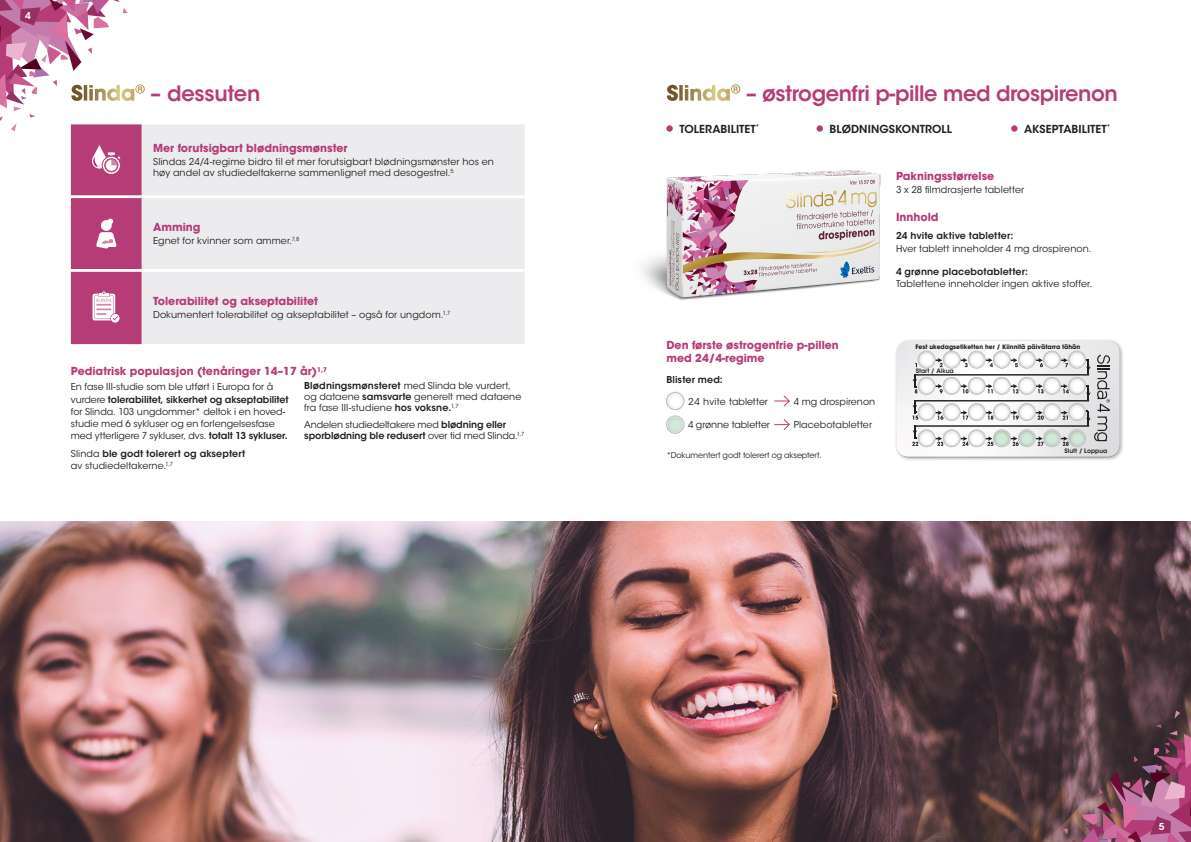
<style>
.page{position:relative;width:1191px;height:842px;background:#fff}
.page>*{position:absolute;margin:0;border:0;box-sizing:border-box;transform-origin:0 0}
.t1{font:600 21px "ITC Avant Garde Std";letter-spacing:-.02em;color:#b63c78}
.t2{font:700 11px "ITC Avant Garde Std";color:#b63c78}
.Preamble{font:600 11px "ITC Avant Garde Std";letter-spacing:.01em;color:#231f20}
.Body{font:9.5px/12.2px "ITC Avant Garde Std";letter-spacing:.005em;color:#231f20}
.Body-2{font:600 9.5px/12.2px "ITC Avant Garde Std";letter-spacing:.01em;color:#231f20}
.t3{font:600 9.5px "ITC Avant Garde Std";color:#fff}
.Small{font:8px "ITC Avant Garde Std";letter-spacing:-.005em;color:#231f20}
.t4{font:700 6.1px "ITC Avant Garde Std";color:#231f20}
.t5{font:600 6.1px "ITC Avant Garde Std";color:#231f20}
.s1{font-weight:700;color:#fff}
.s2{font-weight:600}
.s3{font-weight:400}
</style>
<div class="page">
<div style="left:142px;top:124px;width:382px;height:220px;background:#ececee"></div>
<hr style="left:142px;top:195px;width:382px;height:3px;background:#fff">
<hr style="left:142px;top:269px;width:382px;height:3px;background:#fff">
<img style="left:0;top:522px;width:1191px;height:320px">
<img style="left:642px;top:170px;width:239px;height:130px">
<svg style="left:666px;top:125px;width:7px;height:7px"></svg>
<div style="left:816px;top:125px;width:7px;height:7px;background:#b63c78;border-radius:50%"></div>
<div style="left:1011px;top:125px;width:6px;height:7px;background:#b63c78;border-radius:50%"></div>
<div style="left:894px;top:339px;width:230px;height:122px;background:#231f20;opacity:.3"></div>
<div style="left:895px;top:340px;width:225px;height:109px;background:#f2f3f3"></div>
<div style="left:895px;top:345px;width:225px;height:113px;background:#231f20;opacity:.75"></div>
<svg style="left:774px;top:419px;width:16px;height:11px"></svg>
<svg style="left:666px;top:416px;width:18px;height:17px"></svg>
<div style="left:666px;top:416px;width:18px;height:17px;border:1px solid #bcbdc0;border-radius:50%"></div>
<div style="left:668px;top:417px;width:14px;height:15px;background:#d1e7d6;border-radius:50%"></div>
<svg style="left:774px;top:395px;width:16px;height:12px"></svg>
<svg style="left:666px;top:392px;width:18px;height:18px"></svg>
<div style="left:666px;top:392px;width:18px;height:18px;border:1px solid #bcbdc0;border-radius:50%"></div>
<div style="left:668px;top:393px;width:14px;height:15px;background:#fff;border-radius:50%"></div>
<svg style="left:0;top:0;width:142px;height:344px"></svg>
<svg style="left:1063px;top:711px;width:128px;height:131px;background:#7b4b5f"></svg>
<p class="t3" style="left:25px;top:9px;width:7px">4</p>
<h1 class="t1" style="left:71px;top:80px;width:191px"><span class="s1">Slinda</span><sup>®</sup> – dessuten</h1>
<h1 class="t1" style="left:666px;top:80px;width:453px"><span class="s1">Slinda</span><sup>®</sup> – østrogenfri p-pille med drospirenon</h1>
<h2 class="t2" style="left:153px;top:141px;width:196px">Mer forutsigbart blødningsmønster</h2>
<p class="Body" style="left:153px;top:156px;width:342px;line-height:11.4px">Slindas 24/4-regime bidro til et mer forutsigbart blødningsmønster hos en høy andel av studiedeltakerne sammenlignet med desogestrel.<sup>5</sup></p>
<h2 class="t2" style="left:153px;top:220px;width:49px">Amming</h2>
<p class="Body" style="left:153px;top:235px;width:148px">Egnet for kvinner som ammer.<sup>7,8</sup></p>
<h2 class="t2" style="left:153px;top:294px;width:166px">Tolerabilitet og akseptabilitet</h2>
<p class="Body" style="left:153px;top:308px;width:299px">Dokumentert tolerabilitet og akseptabilitet – også for ungdom.<sup>1,7</sup></p>
<h2 class="t2" style="left:71px;top:364px;width:258px">Pediatrisk populasjon (tenåringer 14–17 år)<sup>1,7</sup></h2>
<p class="Body" style="left:71px;top:381px;width:219px">En fase III-studie som ble utført i Europa for å vurdere <span class="s2">tolerabilitet, sikkerhet og akseptabilitet </span>for Slinda. 103 ungdommer* deltok i en hoved&shy;studie med 6 sykluser og en forlengelsesfase med ytterligere 7 sykluser, dvs. <span class="s2">totalt 13 sykluser.</span></p>
<p class="Body-2" style="left:71px;top:447px;width:176px"><span class="s3">Slinda</span> ble godt tolerert og akseptert <span class="s3">av studiedeltakerne.</span><sup>1,7</sup></p>
<p class="Body" style="left:304px;top:380px;width:219px;line-height:11px"><span class="s2">Blødningsmønsteret</span> med Slinda ble vurdert, og dataene <span class="s2">samsvarte</span> generelt med dataene fra fase III-studiene <span class="s2">hos voksne.</span><sup>1,7</sup></p>
<p class="Body" style="left:304px;top:419px;width:221px;line-height:11px">Andelen studiedeltakere med <span class="s2">blødning eller sporblødning ble redusert</span> over tid med Slinda.<sup>1,7</sup></p>
<p class="Preamble" style="left:679px;top:122px;width:82px">TOLERABILITET<sup>*</sup></p>
<p class="Preamble" style="left:829px;top:122px;width:124px">BLØDNINGSKONTROLL</p>
<p class="Preamble" style="left:1024px;top:122px;width:88px">AKSEPTABILITET<sup>*</sup></p>
<h2 class="t2" style="left:896px;top:169px;width:100px">Pakningsstørrelse</h2>
<p class="Body" style="left:896px;top:184px;width:130px">3 x 28 filmdrasjerte tabletter</p>
<h2 class="t2" style="left:896px;top:209px;width:44px">Innhold</h2>
<h3 class="Body-2" style="left:896px;top:229px;width:119px">24 hvite aktive tabletter:</h3>
<p class="Body" style="left:896px;top:242px;width:197px">Hver tablett inneholder 4 mg drospirenon.</p>
<h3 class="Body-2" style="left:896px;top:265px;width:133px">4 grønne placebotabletter:</h3>
<p class="Body" style="left:896px;top:278px;width:198px">Tablettene inneholder ingen aktive stoffer.</p>
<h2 class="t2" style="left:666px;top:338px;width:174px">Den første østrogenfrie p-pillen</h2>
<p class="t4" style="left:915px;top:342px;width:166px">Fest ukedagsetiketten her / Kiinnitä päivätarra tähän</p>
<h2 class="t2" style="left:666px;top:351px;width:100px">med 24/4-regime</h2>
<h3 class="Body-2" style="left:666px;top:374px;width:58px">Blister med:</h3>
<p class="Body" style="left:688px;top:419px;width:84px">4 grønne tabletter</p>
<p class="Body" style="left:793px;top:419px;width:80px">Placebotabletter</p>
<p class="t5" style="left:915px;top:367px;width:40px">Start / Alkua</p>
<p class="Body" style="left:688px;top:395px;width:81px">24 hvite tabletter</p>
<p class="Body" style="left:793px;top:395px;width:83px">4 mg drospirenon</p>
<p class="Small" style="left:666px;top:450px;width:157px">*Dokumentert godt tolerert og akseptert.</p>
<p class="t5" style="left:1064px;top:447px;width:44px">Slutt / Loppua</p>
<p class="t3" style="left:1159px;top:820px;width:7px">5</p>
</div>
